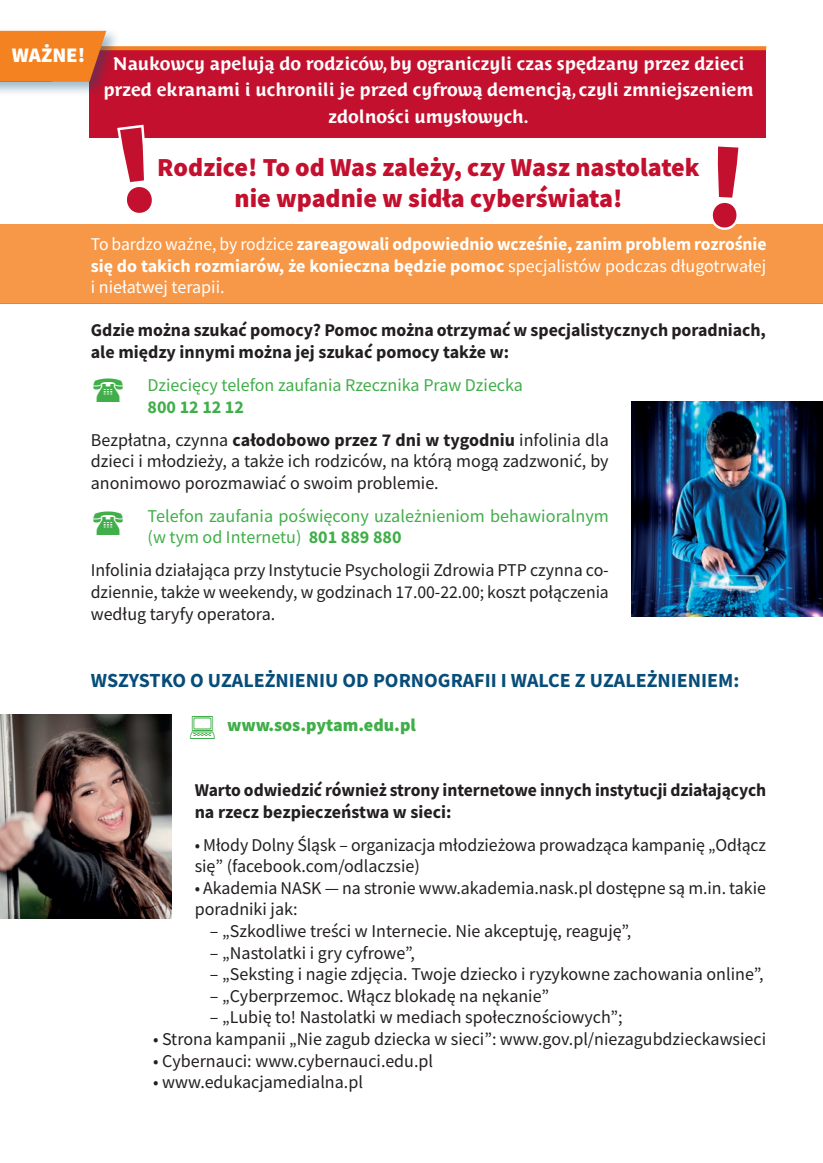
<style>
.page{position:relative;width:823px;height:1163px;background:#fff}
.page>*{position:absolute;margin:0;border:0;box-sizing:border-box;transform-origin:0 0}
.t1{font:900 26px/31.2px "Source Sans Pro";color:#c3102e;text-align:center}
.t2{font:900 20.8px "Source Sans Pro";color:#fff}
.t3{font:700 20px "Source Sans Pro";color:#074d79}
.t4{font:18px/21.6px "Source Sans Pro";color:#231f20}
.t5{font:700 18px/21.6px "Source Sans Pro";color:#231f20}
.t6{font:700 18px/21.6px "Source Sans Pro";letter-spacing:-.005em;color:#fff;text-align:justify}
.t7{font:700 18px/26.2px "Costa Ptf";color:#fff;text-align:center}
.t8{font:18px/21.6px "Source Sans Pro";color:#40ae49}
.t9{font:900 18px "Source Sans Pro";color:#40ae49}
.t10{font:700 16px "DIN Pl";color:#fff;scale:.95 1}
.s1{font-weight:400}
.s2{font-weight:700;color:#40ae49}
.s3{font-weight:700}
</style>
<div class="page">
<div style="left:89px;top:48px;width:676px;height:89px;background:#c3102e"></div>
<div style="left:0;top:224px;width:822px;height:79px;background:#f79848"></div>
<img style="left:631px;top:401px;width:191px;height:215px">
<img style="left:0;top:714px;width:172px;height:204px">
<hr style="left:0;top:303px;width:822px;height:1px;background:#f58220">
<svg style="left:120px;top:46px;width:645px;height:4px;background:#f5882c"></svg>
<div style="left:0;top:27px;width:120px;height:71px;background:#074d79;opacity:.4"></div>
<svg style="left:0;top:31px;width:106px;height:51px;background:#ed7b23"></svg>
<svg style="left:114px;top:124px;width:41px;height:14px"></svg>
<svg style="left:713px;top:224px;width:23px;height:6px"></svg>
<p class="t2" style="left:12px;top:40px;width:75px">WAŻNE!</p>
<p class="t10" style="left:30px;top:54px;width:19px">18</p>
<p class="t7" style="left:103px;top:51px;width:651px">Naukowcy apelują do rodziców, by ograniczyli czas spędzany przez dzieci przed ekranami i uchronili je przed cyfrową demencją, czyli zmniejszeniem zdolności umysłowych.</p>
<h1 class="t1" style="left:157px;top:151px;width:543px">Rodzice! To od Was zależy, czy Wasz nastolatek nie wpadnie w sidła cyberświata!</h1>
<p class="t6" style="left:91px;top:233px;width:677px"><span class="s1">To bardzo ważne, by rodzice</span> zareagowali odpowiednio wcześnie, zanim problem rozrośnie się do takich rozmiarów, że konieczna będzie pomoc <span class="s1">specjalistów podczas długotrwałej i niełatwej terapii.</span></p>
<p class="t5" style="left:91px;top:319px;width:676px">Gdzie można szukać pomocy? Pomoc można otrzymać w specjalistycznych poradniach, ale między innymi można jej szukać pomocy także w:</p>
<p class="t8" style="left:147px;top:374px;width:377px">Dziecięcy telefon zaufania Rzecznika Praw Dziecka</p>
<p class="t4" style="left:91px;top:390px;width:519px;line-height:33px;text-indent:57px"><span class="s2">800 12 12 12<br></span>Bezpłatna, czynna <span class="s3">całodobowo przez 7 dni w tygodniu</span> infolinia dla</p>
<p class="t4" style="left:91px;top:450px;width:519px">dzieci i młodzieży, a także ich rodziców, na którą mogą zadzwonić, by anonimowo porozmawiać o swoim problemie.</p>
<p class="t8" style="left:147px;top:505px;width:462px">Telefon zaufania poświęcony uzależnieniom behawioralnym (w tym od Internetu) <span class="s3">801 889 880</span></p>
<p class="t4" style="left:91px;top:559px;width:519px;text-align:justify">Infolinia działająca przy Instytucie Psychologii Zdrowia PTP czynna co&shy;dziennie, także w weekendy, w godzinach 17.00-22.00; koszt połączenia według taryfy operatora.</p>
<p class="t3" style="left:91px;top:666px;width:649px">WSZYSTKO O UZALEŻNIENIU OD PORNOGRAFII I WALCE Z UZALEŻNIENIEM:</p>
<p class="t9" style="left:227px;top:712px;width:190px">www.sos.pytam.edu.pl</p>
<p class="t5" style="left:194px;top:778px;width:572px">Warto odwiedzić również strony internetowe innych instytucji działających na rzecz bezpieczeństwa w sieci:</p>
<p class="t4" style="left:194px;top:833px;width:572px">• Młody Dolny Śląsk – organizacja młodzieżowa prowadząca kampanię „Odłącz się” (facebook.com/odlaczsie)</p>
<p class="t4" style="left:194px;top:876px;width:572px">• Akademia NASK — na stronie www.akademia.nask.pl dostępne są m.in. takie poradniki jak:</p>
<p class="t4" style="left:210px;top:919px;width:422px">– „Szkodliwe treści w Internecie. Nie akceptuję, reaguję”,</p>
<p class="t4" style="left:210px;top:941px;width:206px">– „Nastolatki i gry cyfrowe”,</p>
<p class="t4" style="left:210px;top:963px;width:554px">– „Seksting i nagie zdjęcia. Twoje dziecko i ryzykowne zachowania online”,</p>
<p class="t4" style="left:210px;top:984px;width:340px">– „Cyberprzemoc. Włącz blokadę na nękanie”</p>
<p class="t4" style="left:210px;top:1006px;width:414px">– „Lubię to! Nastolatki w mediach społecznościowych”;</p>
<p class="t4" style="left:153px;top:1027px;width:614px">• Strona kampanii „Nie zagub dziecka w sieci”: www.gov.pl/niezagubdzieckawsieci</p>
<p class="t4" style="left:153px;top:1049px;width:281px">• Cybernauci: www.cybernauci.edu.pl</p>
<p class="t4" style="left:153px;top:1071px;width:211px">• www.edukacjamedialna.pl</p>
</div>
